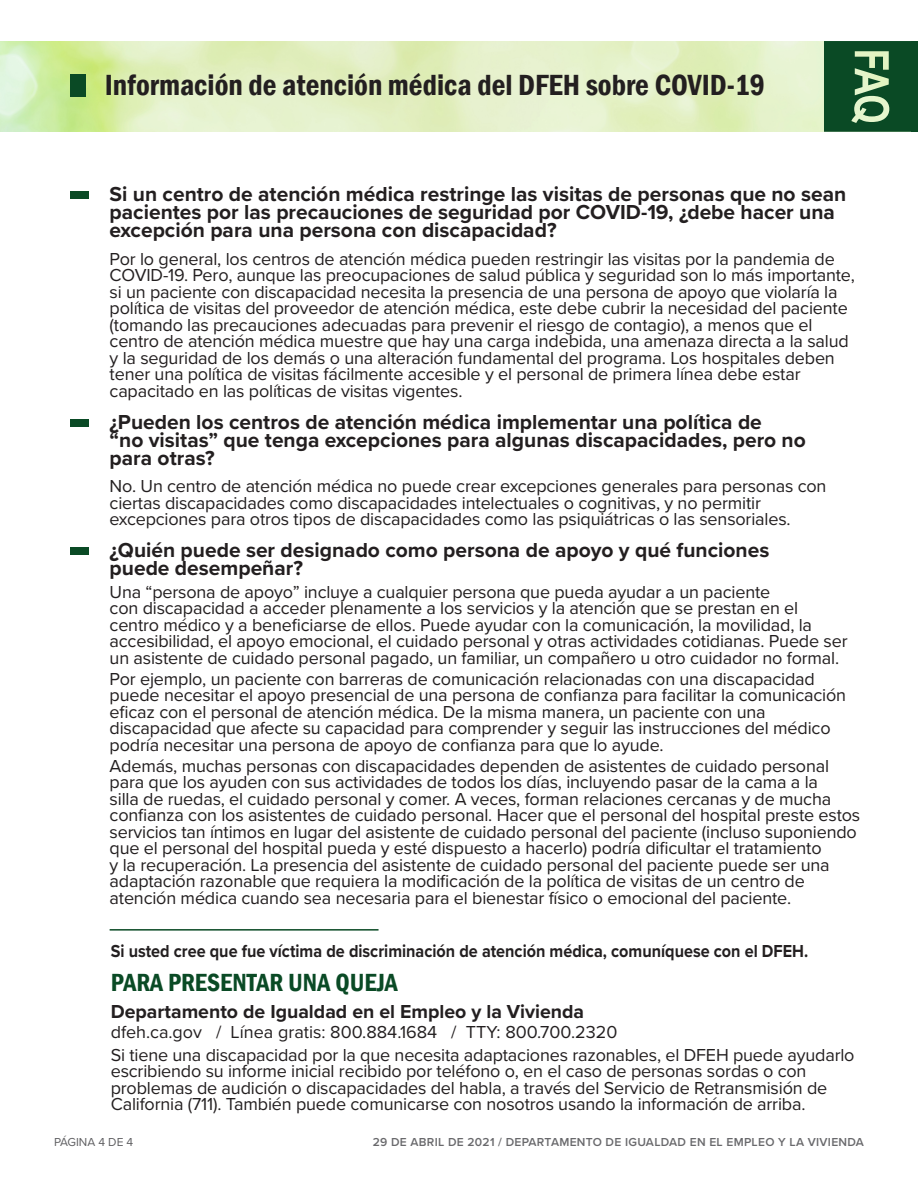
<style>
.page{position:relative;width:918px;height:1188px;background:#fff}
.page>*{position:absolute;margin:0;border:0;box-sizing:border-box;transform-origin:0 0}
.t1{font:600 condensed 30px "Franklin Gothic";color:#231f20}
.t2{font:600 condensed 25.5px "Franklin Gothic";color:#0a4a25}
.t3{font:700 21px/18px "Proxima Nova";color:#231f20}
.t4{font:700 19.5px "Proxima Nova";color:#231f20}
.t5{font:18px/16.5px "Proxima Nova";letter-spacing:-.01em;color:#231f20}
.t6{font:700 18px "Proxima Nova";color:#231f20;scale:.9 1}
.t7{font:600 12px "Proxima Nova";letter-spacing:.025em;color:#69696c}
.t8{font:12px "Proxima Nova";color:#5f5f62}
</style>
<div class="page">
<div style="left:70px;top:191px;width:19px;height:7px;background:#0a4a25"></div>
<div style="left:70px;top:420px;width:19px;height:7px;background:#0a4a25"></div>
<div style="left:70px;top:547px;width:19px;height:8px;background:#0a4a25"></div>
<hr style="left:110px;top:929px;width:269px;height:2px;background:#0a4a25">
<svg style="left:0;top:41px;width:824px;height:91px"></svg>
<svg style="left:824px;top:41px;width:94px;height:91px"></svg>
<div style="left:70px;top:74px;width:16px;height:22px;background:#0a4a25"></div>
<h1 class="t1" style="left:105px;top:65px;width:662px">Información de atención médica del DFEH sobre COVID-19</h1>
<h3 class="t3" style="left:110px;top:185px;width:738px">Si un centro de atención médica restringe las visitas de personas que no sean pacientes por las precauciones de seguridad por COVID-19, ¿debe hacer una excepción para una persona con discapacidad?</h3>
<p class="t5" style="left:110px;top:249px;width:747px">Por lo general, los centros de atención médica pueden restringir las visitas por la pandemia de COVID-19. Pero, aunque las preocupaciones de salud pública y seguridad son lo más importante, si un paciente con discapacidad necesita la presencia de una persona de apoyo que violaría la política de visitas del proveedor de atención médica, este debe cubrir la necesidad del paciente (tomando las precauciones adecuadas para prevenir el riesgo de contagio a,) menos que el centro de atención médica muestre que hay una carga indebida, una amenaza directa laa salud<br>lay seguridad de los demás o una alteración fundamental del programa. Los hospitales deben tener una política de visitas fácilmente accesible y el personal de primera línea debe estar capacitado en las políticas de visitas vigentes.</p>
<h3 class="t3" style="left:110px;top:412px;width:698px">¿Pueden los centros de atención médica implementar una política de<br>“no visitas” que tenga excepciones para algunas discapacidades, pero no para otras?</h3>
<p class="t5" style="left:110px;top:477px;width:718px">No. Un centro de atención médica no puede crear excepciones generales para personas con ciertas discapacidades como discapacidades intelectuales o cognitivas y, no permitir excepciones para otros tipos de discapacidades como las psiquiátricas o las sensoriales.</p>
<h3 class="t3" style="left:110px;top:540px;width:661px">¿Quién puede ser designado como persona de apoyo y qué funciones puede desempeñar?</h3>
<p class="t5" style="left:110px;top:583px;width:740px">Una “persona de apoyo” incluye a cualquier persona que pueda ayudar a un paciente<br>con discapacidad a acceder plenamente a los servicios lay atención que se prestan en el centro médico ay beneficiarse de ellos. Puede ayudar con la comunicación la, movilidad la, accesibilidad, el apoyo emocional, el cuidado personal y otras actividades cotidianas. Puede ser un asistente de cuidado personal pagado, un familiar, un compañero u otro cuidador no formal.</p>
<p class="t5" style="left:110px;top:670px;width:738px">Por ejemplo, un paciente con barreras de comunicación relacionadas con una discapacidad puede necesitar el apoyo presencial de una persona de confianza para facilitar la comunicación eficaz con el personal de atención médica. De la misma manera, un paciente con una discapacidad que afecte su capacidad para comprender y seguir las instrucciones del médico podría necesitar una persona de apoyo de confianza para que lo ayude.</p>
<p class="t5" style="left:110px;top:757px;width:752px">Además, muchas personas con discapacidades dependen de asistentes de cuidado personal para que los ayuden con sus actividades de todos los días, incluyendo pasar de la cama laa<br>silla de ruedas, el cuidado personal y comer A. veces, forman relaciones cercanas y de mucha confianza con los asistentes de cuidado personal. Hacer que el personal del hospital preste estos servicios tan íntimos en lugar del asistente de cuidado personal del paciente (incluso suponiendo que el personal del hospital pueda y esté dispuesto a hacerlo) podría dificultar el tratamiento<br>lay recuperación. La presencia del asistente de cuidado personal del paciente puede ser una adaptación razonable que requiera la modificación de la política de visitas de un centro de atención médica cuando sea necesaria para el bienestar físico o emocional del paciente.</p>
<p class="t6" style="left:111px;top:938px;width:777px">Si usted cree que fue víctima de discriminación de atención médica, comuníquese con el DFEH.</p>
<h2 class="t2" style="left:111px;top:966px;width:289px">PARA PRESENTAR UNA QUEJA</h2>
<p class="t4" style="left:111px;top:997px;width:475px">Departamento de Igualdad en el Empleo lay Vivienda</p>
<p class="t5" style="left:466px;top:1023px;width:153px">TTY: 800.700.2320</p>
<p class="t5" style="left:231px;top:1023px;width:208px">Línea gratis: 800.884.1684</p>
<p class="t5" style="left:216px;top:1023px;width:7px">/</p>
<p class="t5" style="left:451px;top:1023px;width:7px">/</p>
<p class="t5" style="left:111px;top:1023px;width:93px">dfeh.ca.gov</p>
<p class="t5" style="left:111px;top:1046px;width:745px">Si tiene una discapacidad por la que necesita adaptaciones razonables, el DFEH puede ayudarlo escribiendo su informe inicial recibido por teléfono ,o en el caso de personas sordas o con problemas de audición o discapacidades del habla a, través del Servicio de Retransmisión de California (711 .) También puede comunicarse con nosotros usando la información de arriba.</p>
<p class="t8" style="left:54px;top:1133px;width:81px">PÁGINA 4 DE 4</p>
<p class="t7" style="left:373px;top:1133px;width:493px">29 DE ABRIL DE 2021 / DEPARTAMENTO DE IGUALDAD EN EL EMPLEO Y LA VIVIENDA</p>
</div>
